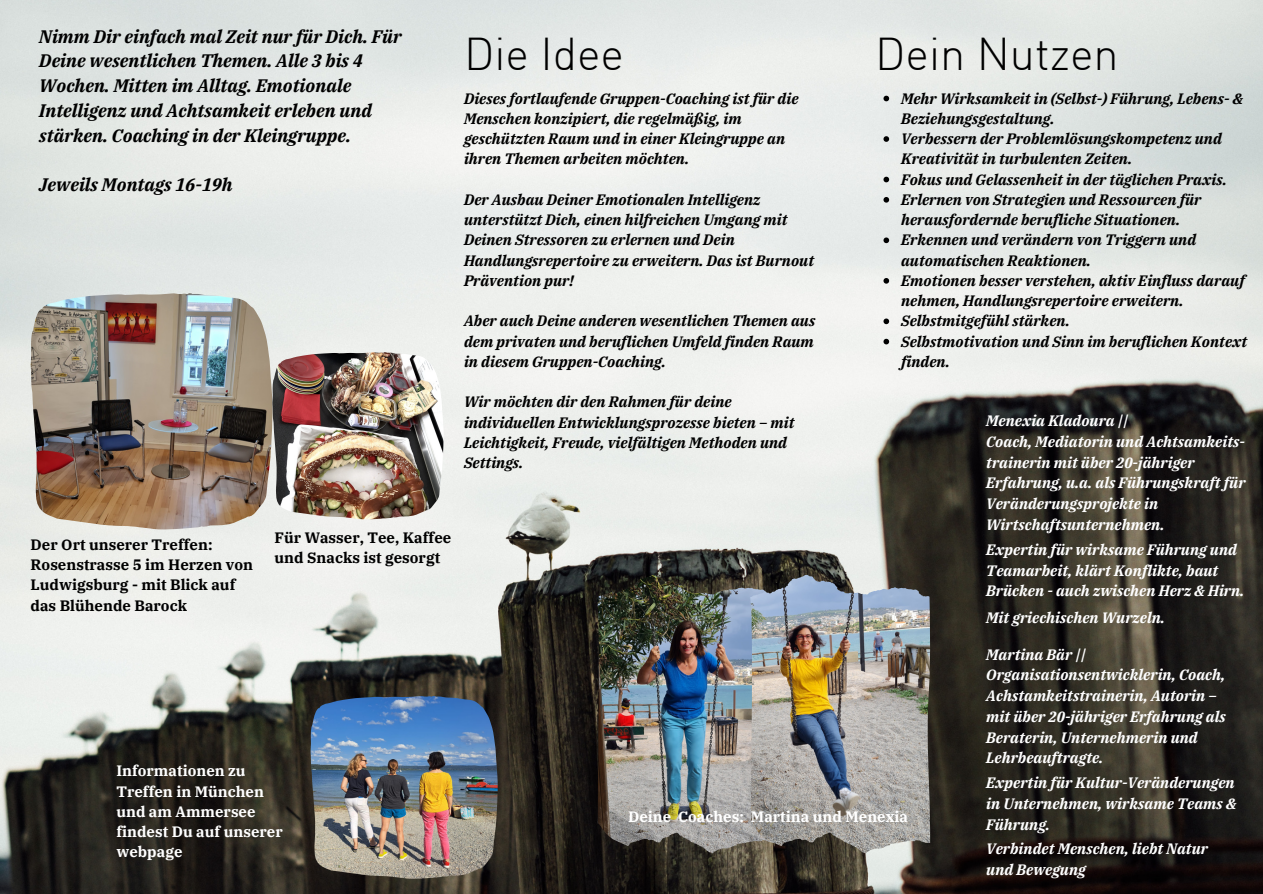
<style>
.page{position:relative;width:1263px;height:894px;background:#fff}
.page>*{position:absolute;margin:0;border:0;box-sizing:border-box;transform-origin:0 0}
.t1{font:300 45px "DIN";color:#000}
.t2{font:italic 700 18px/24.8px "IBM Plex Serif";color:#000}
.t3{font:italic 700 15px/20.2px "IBM Plex Serif";color:#000}
.t4{font:italic 700 15px/20.7px "IBM Plex Serif";color:#fff}
.t5{font:700 15px/20.2px "IBM Plex Serif";color:#000}
.t6{font:700 15px/20.2px "IBM Plex Serif";color:#fff}
</style>
<div class="page">
<img style="left:0;top:0;width:1263px;height:893px">
<img style="left:31px;top:293px;width:241px;height:236px">
<img style="left:310px;top:695px;width:188px;height:183px">
<img style="left:272px;top:352px;width:171px;height:167px">
<img style="left:597px;top:600px;width:140px;height:253px">
<img style="left:750px;top:600px;width:140px;height:253px">
<svg style="left:883px;top:96px;width:6px;height:5px"></svg>
<svg style="left:883px;top:136px;width:6px;height:6px"></svg>
<svg style="left:883px;top:177px;width:6px;height:5px"></svg>
<svg style="left:883px;top:197px;width:6px;height:5px"></svg>
<svg style="left:883px;top:237px;width:6px;height:6px"></svg>
<svg style="left:883px;top:278px;width:6px;height:5px"></svg>
<svg style="left:883px;top:318px;width:6px;height:6px"></svg>
<svg style="left:883px;top:339px;width:6px;height:5px"></svg>
<p class="t2" style="left:39px;top:23px;width:364px">Nimm Dir einfach mal Zeit nur für Dich. Für Deine wesentlichen Themen. Alle 3 bis 4<br>Wochen. Mitten im Alltag. Emotionale Intelligenz und Achtsamkeit erleben und stärken. Coaching in der Kleingruppe.</p>
<p class="t2" style="left:39px;top:172px;width:195px">Jeweils Montags 16-19h</p>
<p class="t5" style="left:31px;top:534px;width:183px">Der Ort unserer Treffen:</p>
<p class="t5" style="left:31px;top:554px;width:224px">Rosenstrasse 5 im Herzen von<br>Ludwigsburg - mit Blick auf das Blühende Barock</p>
<p class="t5" style="left:275px;top:526px;width:178px">Für Wasser, Tee, Kaffee und Snacks ist gesorgt</p>
<p class="t6" style="left:116px;top:760px;width:168px">Informationen zu<br>Treffen in München und am Ammersee findest Du auf unserer webpage</p>
<p class="t1" style="left:464px;top:26px;width:162px">Die Idee</p>
<p class="t3" style="left:464px;top:88px;width:336px">Dieses fortlaufende Gruppen-Coaching ist für die Menschen konzipiert, die regelmäßig, im geschützten Raum und in einer Kleingruppe an ihren Themen arbeiten möchten.</p>
<p class="t3" style="left:464px;top:189px;width:352px">Der Ausbau Deiner Emotionalen Intelligenz unterstützt Dich, einen hilfreichen Umgang mit Deinen Stressoren zu erlernen und Dein Handlungsrepertoire zu erweitern. Das ist Burnout Prävention pur!</p>
<p class="t3" style="left:464px;top:310px;width:353px;text-align:justify">Aber auch Deine anderen wesentlichen Themen aus dem privaten und beruflichen Umfeld finden Raum in diesem Gruppen-Coaching.</p>
<p class="t3" style="left:464px;top:391px;width:332px">Wir möchten dir den Rahmen für deine individuellen Entwicklungsprozesse bieten – mit Leichtigkeit, Freude, vielfältigen Methoden und Settings.</p>
<p class="t1" style="left:875px;top:26px;width:245px">Dein Nutzen</p>
<p class="t3" style="left:901px;top:88px;width:343px">Mehr Wirksamkeit in (Selbst-) Führung, Lebens- &amp;<br>Beziehungsgestaltung.</p>
<p class="t3" style="left:901px;top:128px;width:322px">Verbessern der Problemlösungskompetenz und<br>Kreativität in turbulenten Zeiten.</p>
<p class="t3" style="left:901px;top:169px;width:327px">Fokus und Gelassenheit in der täglichen Praxis.</p>
<p class="t3" style="left:901px;top:189px;width:302px">Erlernen von Strategien und Ressourcen für herausfordernde berufliche Situationen.</p>
<p class="t3" style="left:901px;top:229px;width:297px">Erkennen und verändern von Triggern und automatischen Reaktionen.</p>
<p class="t3" style="left:901px;top:270px;width:345px">Emotionen besser verstehen, aktiv Einfluss darauf nehmen, Handlungsrepertoire erweitern.</p>
<p class="t3" style="left:901px;top:310px;width:170px">Selbstmitgefühl stärken.</p>
<p class="t3" style="left:901px;top:331px;width:348px">Selbstmotivation und Sinn im beruflichen Kontext finden.</p>
<p class="t4" style="left:986px;top:410px;width:144px">Menexia Kladoura ||</p>
<p class="t4" style="left:986px;top:431px;width:261px">Coach, Mediatorin und Achtsamkeits&shy;trainerin mit über 20-jähriger<br>Erfahrung, u.a. als Führungskraft für<br>Veränderungsprojekte in<br>Wirtschaftsunternehmen.</p>
<p class="t4" style="left:986px;top:538px;width:260px">Expertin für wirksame Führung und<br>Teamarbeit, klärt Konflikte, baut<br>Brücken - auch zwischen Herz &amp; Hirn.</p>
<p class="t4" style="left:986px;top:607px;width:180px">Mit griechischen Wurzeln.</p>
<p class="t6" style="left:628px;top:805px;width:282px">Deine Coaches: Martina und Menexia</p>
<p class="t4" style="left:986px;top:643px;width:241px">Martina Bär ||<br>Organisationsentwicklerin, Coach,<br>Achstamkeitstrainerin, Autorin – mit über 20-jähriger Erfahrung als<br>Beraterin, Unternehmerin und<br>Lehrbeauftragte.</p>
<p class="t4" style="left:986px;top:772px;width:252px;text-align:justify">Expertin für Kultur-Veränderungen in Unternehmen, wirksame Teams &amp; Führung.</p>
<p class="t4" style="left:986px;top:838px;width:223px">Verbindet Menschen, liebt Natur und Bewegung</p>
</div>
